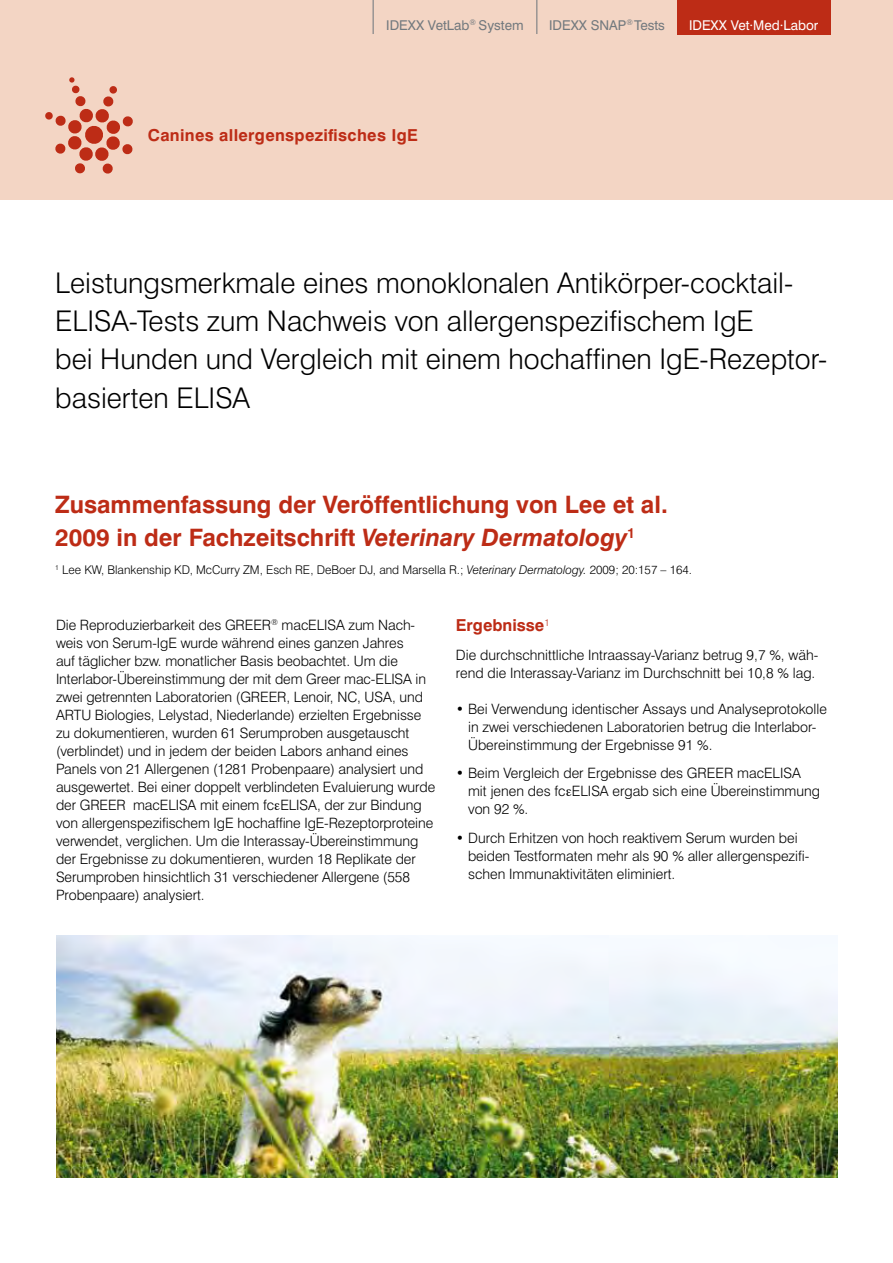
<style>
.page{position:relative;width:893px;height:1263px;background:#fff}
.page>*{position:absolute;margin:0;border:0;box-sizing:border-box;transform-origin:0 0}
.t1{font:300 28.5px/38.2px "Swiss 721 BT";color:#000}
.t2{font:700 24px/33px "Swiss 721 BT";color:#bd2c16}
.t3{font:700 16.5px "Swiss 721 BT";letter-spacing:.02em;color:#bd2c16}
.t4{font:700 16.5px "Swiss 721 BT";color:#bd2c16}
.t5{font:300 14.25px/18px "Swiss 721 BT";letter-spacing:-.005em;color:#000}
.t6{font:13.5px "Swiss 721 BT";color:#72797e}
.t7{font:13.5px "Swiss 721 BT";color:#fff}
.t8{font:300 12px "Swiss 721 BT";color:#000}
.s1{font-style:italic}
</style>
<div class="page">
<div style="left:0;top:0;width:893px;height:199px;background:#f3d5c4"></div>
<div style="left:677px;top:0;width:153px;height:34px;background:#bd2c16"></div>
<hr style="left:373px;top:0;width:1px;height:34px;background:#72797e">
<hr style="left:536px;top:0;width:1px;height:34px;background:#72797e">
<svg style="left:45px;top:77px;width:88px;height:97px"></svg>
<img style="left:56px;top:935px;width:782px;height:243px">
<p class="t6" style="left:386px;top:17px;width:139px">IDEXX VetLab<sup>®</sup> System</p>
<p class="t6" style="left:549px;top:17px;width:117px">IDEXX SNAP<sup>®</sup> Tests</p>
<p class="t7" style="left:689px;top:17px;width:131px">IDEXX Vet·Med·Labor</p>
<p class="t3" style="left:148px;top:125px;width:272px">Canines allergenspezifisches IgE</p>
<h1 class="t1" style="left:55px;top:263px;width:773px">Leistungsmerkmale eines monoklonalen Antikörper-cocktail-ELISA-Tests zum Nachweis von allergenspezifischem IgE<br>bei Hunden und Vergleich mit einem hochaffinen IgE-Rezeptor&shy;basierten ELISA</h1>
<h2 class="t2" style="left:55px;top:487px;width:614px">Zusammenfassung der Veröffentlichung von Lee et al.<br>2009 in der Fachzeitschrift <span class="s1">Veterinary Dermatology</span><sup>1</sup></h2>
<p class="t8" style="left:55px;top:563px;width:638px"><sup>1</sup> Lee KW, Blankenship KD, McCurry ZM, Esch RE, DeBoer DJ, and Marsella R.; <span class="s1">Veterinary Dermatology.</span> 2009; 20:157 – 164.</p>
<p class="t5" style="left:56px;top:615px;width:381px">Die Reproduzierbarkeit des GREER<sup>®</sup> macELISA zum Nach&shy;weis von Serum-IgE wurde während eines ganzen Jahres<br>auf täglicher bzw. monatlicher Basis beobachtet. Um die Interlabor-Übereinstimmung der mit dem Greer mac-ELISA in zwei getrennten Laboratorien (GREER, Lenoir, NC, USA, und ARTU Biologies, Lelystad, Niederlande) erzielten Ergebnisse zu dokumentieren, wurden 61 Serumproben ausgetauscht (verblindet) und in jedem der beiden Labors anhand eines Panels von 21 Allergenen (1281 Probenpaare) analysiert und ausgewertet. Bei einer doppelt verblindeten Evaluierung wurde der GREER macELISA mit einem fc ELISA, der zur Bindung von allergenspezifischem IgE hochaffine IgE-Rezeptorproteine verwendet, verglichen. Um die Interassay-Übereinstimmung der Ergebnisse zu dokumentieren, wurden 18 Replikate der Serumproben hinsichtlich 31 verschiedener Allergene (558<br>Probenpaare) analysiert.</p>
<p class="t4" style="left:456px;top:615px;width:95px">Ergebnisse<sup>1</sup></p>
<p class="t5" style="left:456px;top:646px;width:364px">Die durchschnittliche Intraassay-Varianz betrug 9,7 %, wäh&shy;rend die Interassay-Varianz im Durchschnitt bei 10,8 % lag.</p>
<p class="t5" style="left:468px;top:700px;width:360px;text-indent:-12px">• Bei Verwendung identischer Assays und Analyseprotokolle in zwei verschiedenen Laboratorien betrug die Interlabor-<br>Übereinstimmung der Ergebnisse 91 %.</p>
<p class="t5" style="left:468px;top:764px;width:354px;text-indent:-12px">• Beim Vergleich der Ergebnisse des GREER macELISA mit jenen des fc ELISA ergab sich eine Übereinstimmung von 92 %.</p>
<p class="t5" style="left:468px;top:829px;width:343px;text-indent:-12px">• Durch Erhitzen von hoch reaktivem Serum wurden bei beiden Testformaten mehr als 90 % aller allergenspezifi&shy;schen Immunaktivitäten eliminiert.</p>
</div>
